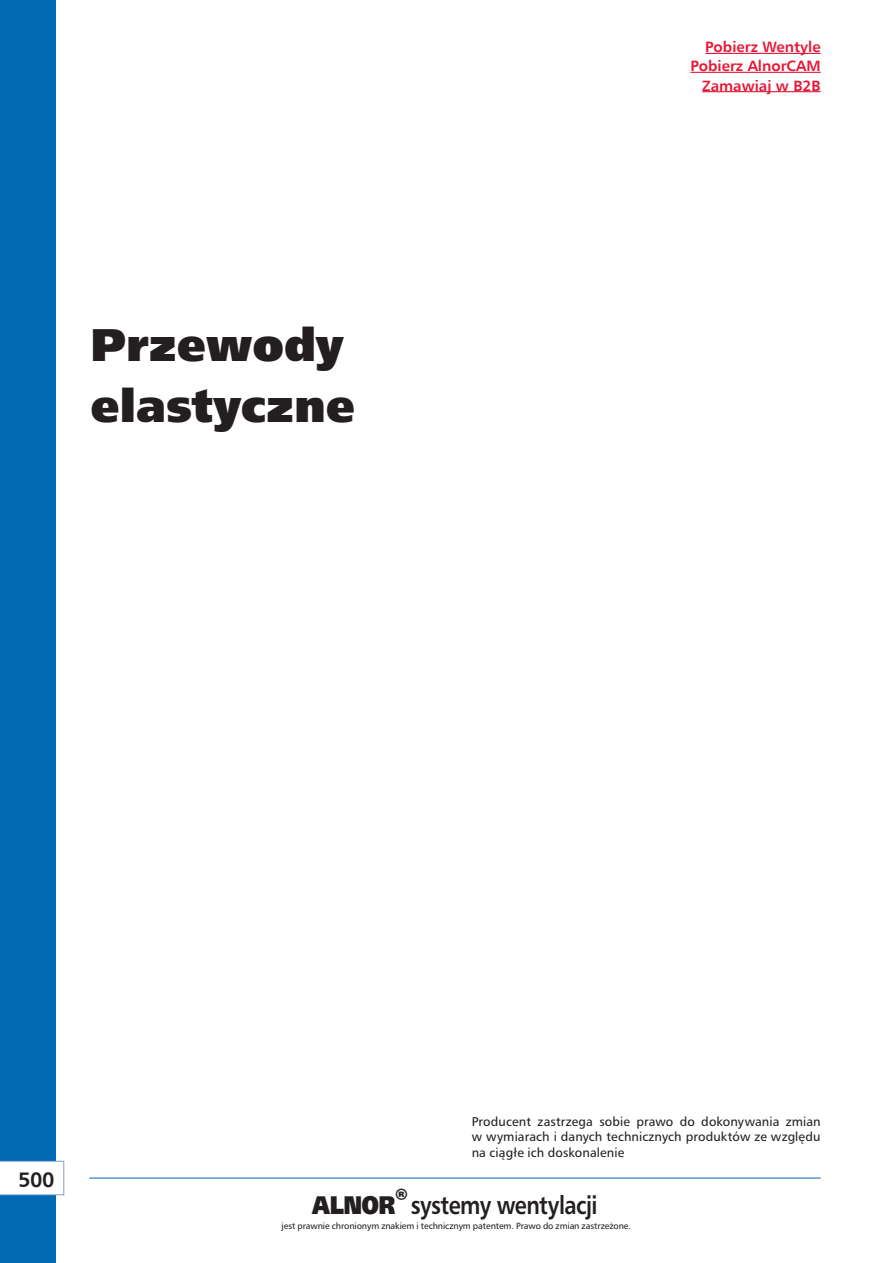
<style>
.page{position:relative;width:893px;height:1263px;background:#fff}
.page>*{position:absolute;margin:0;border:0;box-sizing:border-box;transform-origin:0 0}
.dzial_-_symbol_p{font:900 45.9px "Humanist 777 TL";color:#231f20}
.t1{font:700 25.5px "Humanist 777 TL";letter-spacing:-.025em;color:#231f20;scale:.85 1}
.t2{font:21px "Humanist 777 TL Bold B";color:#231f20}
.t3{font:15px "Humanist 777 TL Bold B";color:#e51836}
.tekst_8_5pt{font:12.75px/15.3px "Humanist 777 TL";letter-spacing:.005em;color:#231f20;text-align:justify}
.t4{font:9px "Humanist 777 TL";letter-spacing:-.01em;color:#231f20}
.s1{font-weight:900}
</style>
<div class="page">
<div style="left:0;top:0;width:55px;height:1263px;background:#0168b3"></div>
<hr style="left:89px;top:1178px;width:732px;height:1px;background:#0168b3">
<svg style="left:0;top:1161px;width:64px;height:34px;background:#f7f9fc"></svg>
<hr style="left:705px;top:53px;width:116px;height:1px;background:#e51836">
<hr style="left:690px;top:72px;width:131px;height:1px;background:#e51836">
<hr style="left:702px;top:91px;width:119px;height:1px;background:#e51836">
<p class="dzial_-_symbol_p" style="left:90px;top:313px;width:254px">Przewody</p>
<p class="dzial_-_symbol_p" style="left:90px;top:375px;width:266px">elastyczne</p>
<p class="t3" style="left:705px;top:37px;width:117px">Pobierz Wentyle</p>
<p class="t3" style="left:690px;top:56px;width:132px">Pobierz AlnorCAM</p>
<p class="t3" style="left:702px;top:76px;width:120px">Zamawiaj w B2B</p>
<h3 class="t2" style="left:18px;top:1166px;width:38px">500</h3>
<p class="tekst_8_5pt" style="left:472px;top:1113px;width:350px">Producent zastrzega sobie prawo do dokonywania zmian w wymiarach i danych technicznych produktów ze względu na ciągłe ich doskonalenie</p>
<p class="t1" style="left:312px;top:1189px;width:337px"><span class="s1">ALNOR</span><sup>®</sup> systemy wentylacji</p>
<p class="t4" style="left:282px;top:1220px;width:351px">jest prawnie chronionym znakiem i technicznym patentem. Prawo do zmian zastrzeżone.</p>
</div>
